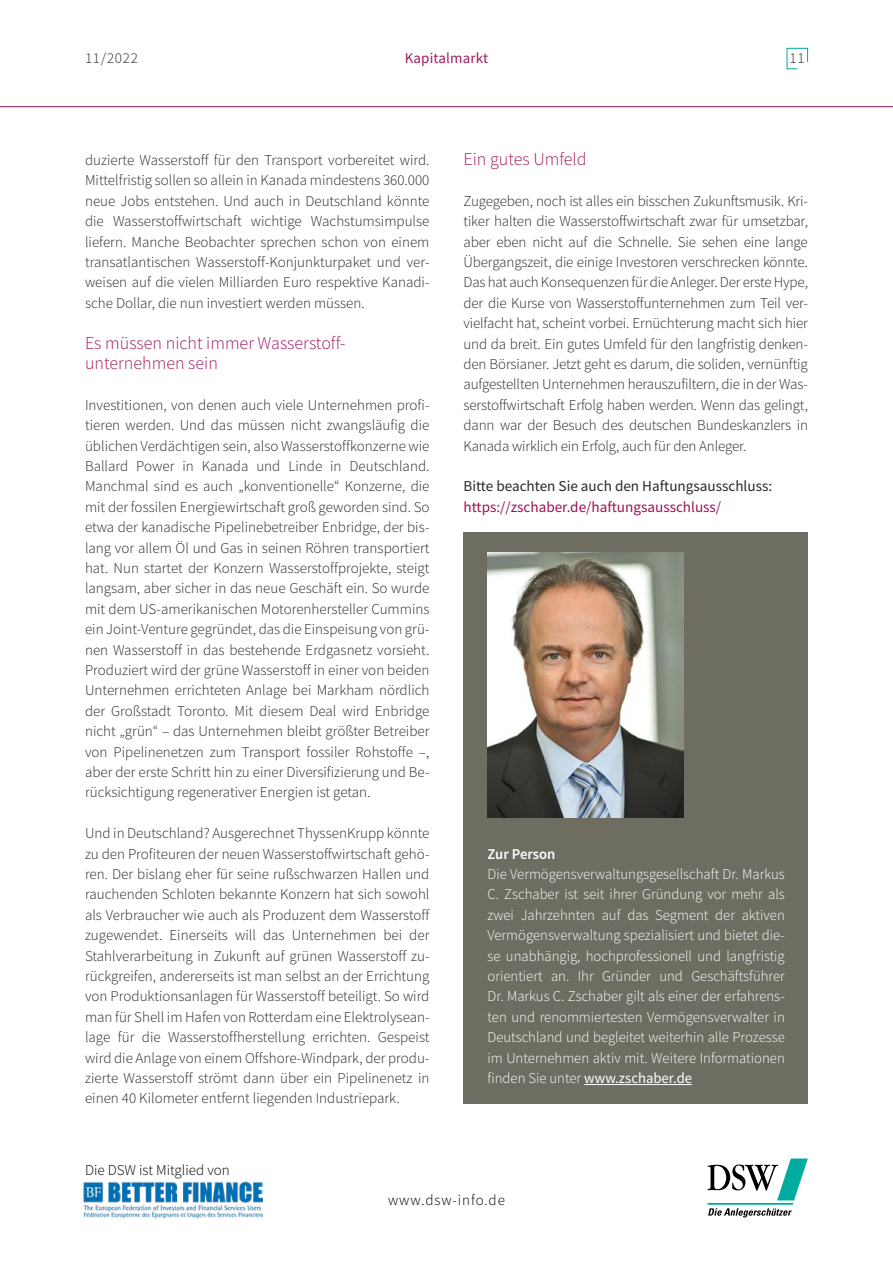
<style>
.page{position:relative;width:893px;height:1263px;background:#fff}
.page>*{position:absolute;margin:0;border:0;box-sizing:border-box;transform-origin:0 0}
.t1{font:300 18px/20.4px "Source Sans Pro";color:#a11c5f}
.t2{font:15.15px "Source Sans Pro";color:#282827}
.t3{font:15.15px "Source Sans Pro";color:#9d1057}
.t4{font:300 15px/20.4px "Source Sans Pro";color:#282827;text-align:justify}
.t5{font:300 15px/20.4px "Source Sans Pro";color:#fff;text-align:justify}
.t6{font:300 15px "Source Sans Pro";color:#000}
.t7{font:300 15px "Source Sans Pro";letter-spacing:.06em;color:#000}
.t8{font:15px "Source Sans Pro";letter-spacing:.01em;color:#a11c5f}
.t9{font:600 15px "Source Sans Pro";color:#fff}
.s1{font-weight:400}
</style>
<div class="page">
<svg style="left:786px;top:48px;width:22px;height:22px"></svg>
<hr style="left:0;top:106px;width:893px;height:1px;background:#9d1057">
<svg style="left:707px;top:1158px;width:101px;height:59px"></svg>
<img style="left:83px;top:1182px;width:180px;height:37px">
<div style="left:463px;top:532px;width:345px;height:572px;background:#6e6d62"></div>
<hr style="left:584px;top:1084px;width:108px;height:1px;background:#fff">
<img style="left:487px;top:553px;width:196px;height:265px">
<p class="t4" style="left:85px;top:48px;width:54px">11/2022</p>
<p class="t8" style="left:405px;top:48px;width:85px">Kapitalmarkt</p>
<p class="t4" style="left:790px;top:48px;width:17px">11</p>
<p class="t4" style="left:85px;top:150px;width:346px">duzierte Wasserstoff für den Transport vorbereitet wird.<br>Mittelfristig sollen so allein in Kanada mindestens 360.000 neue Jobs entstehen. Und auch in Deutschland könnte die Wasserstoffwirtschaft wichtige Wachstumsimpulse liefern. Manche Beobachter sprechen schon von einem transatlantischen Wasserstoff-Konjunkturpaket und ver&shy;weisen auf die vielen Milliarden Euro respektive Kanadi&shy;sche Dollar, die nun investiert werden müssen.</p>
<p class="t1" style="left:85px;top:332px;width:261px">Es müssen nicht immer Wasserstoff&shy;unternehmen sein</p>
<p class="t4" style="left:85px;top:395px;width:346px">Investitionen, von denen auch viele Unternehmen profi&shy;tieren werden. Und das müssen nicht zwangsläufig die üblichen Verdächtigen sein, also Wasserstoffkonzerne wie Ballard Power in Kanada und Linde in Deutschland.<br>Manchmal sind es auch „konventionelle“ Konzerne, die mit der fossilen Energiewirtschaft groß geworden sind. So etwa der kanadische Pipelinebetreiber Enbridge, der bis&shy;lang vor allem Öl und Gas in seinen Röhren transportiert hat. Nun startet der Konzern Wasserstoffprojekte, steigt langsam, aber sicher in das neue Geschäft ein. So wurde mit dem US-amerikanischen Motorenhersteller Cummins ein Joint-Venture gegründet, das die Einspeisung von grü&shy;nen Wasserstoff in das bestehende Erdgasnetz vorsieht.<br>Produziert wird der grüne Wasserstoff in einer von beiden Unternehmen errichteten Anlage bei Markham nördlich der Großstadt Toronto. Mit diesem Deal wird Enbridge nicht „grün“ – das Unternehmen bleibt größter Betreiber von Pipelinenetzen zum Transport fossiler Rohstoffe –, aber der erste Schritt hin zu einer Diversifizierung und Be&shy;rücksichtigung regenerativer Energien ist getan.</p>
<p class="t4" style="left:85px;top:823px;width:346px">Und in Deutschland? Ausgerechnet ThyssenKrupp könnte zu den Profiteuren der neuen Wasserstoffwirtschaft gehö&shy;ren. Der bislang eher für seine rußschwarzen Hallen und rauchenden Schloten bekannte Konzern hat sich sowohl als Verbraucher wie auch als Produzent dem Wasserstoff zugewendet. Einerseits will das Unternehmen bei der Stahlverarbeitung in Zukunft auf grünen Wasserstoff zu&shy;rückgreifen, andererseits ist man selbst an der Errichtung von Produktionsanlagen für Wasserstoff beteiligt. So wird man für Shell im Hafen von Rotterdam eine Elektrolysean&shy;lage für die Wasserstoffherstellung errichten. Gespeist wird die Anlage von einem Offshore-Windpark, der produ&shy;zierte Wasserstoff strömt dann über ein Pipelinenetz in einen 40 Kilometer entfernt liegenden Industriepark.</p>
<p class="t6" style="left:85px;top:1161px;width:146px">Die DSW ist Mitglied von</p>
<p class="t1" style="left:463px;top:149px;width:125px">Ein gutes Umfeld</p>
<p class="t4" style="left:463px;top:191px;width:346px">Zugegeben, noch ist alles ein bisschen Zukunftsmusik. Kri&shy;tiker halten die Wasserstoffwirtschaft zwar für umsetzbar, aber eben nicht auf die Schnelle. Sie sehen eine lange Übergangszeit, die einige Investoren verschrecken könnte.<br>Das hat auch Konsequenzen für die Anleger. Der erste Hype, der die Kurse von Wasserstoffunternehmen zum Teil ver&shy;vielfacht hat, scheint vorbei. Ernüchterung macht sich hier und da breit. Ein gutes Umfeld für den langfristig denken&shy;den Börsianer. Jetzt geht es darum, die soliden, vernünftig aufgestellten Unternehmen herauszufiltern, die in der Was&shy;serstoffwirtschaft Erfolg haben werden. Wenn das gelingt, dann war der Besuch des deutschen Bundeskanzlers in Kanada wirklich ein Erfolg, auch für den Anleger.</p>
<p class="t2" style="left:463px;top:477px;width:310px">Bitte beachten Sie auch den Haftungsausschluss:</p>
<p class="t3" style="left:463px;top:497px;width:259px">https://zschaber.de/haftungsausschluss/</p>
<p class="t9" style="left:487px;top:844px;width:69px">Zur Person</p>
<p class="t5" style="left:487px;top:864px;width:299px">Die Vermögensverwaltungsgesellschaft Dr. Markus C. Zschaber ist seit ihrer Gründung vor mehr als zwei Jahrzehnten auf das Segment der aktiven Vermögensverwaltung spezialisiert und bietet die&shy;se unabhängig, hochprofessionell und langfristig orientiert an. Ihr Gründer und Geschäftsführer Dr. Markus C. Zschaber gilt als einer der erfahrens&shy;ten und renommiertesten Vermögensverwalter in Deutschland und begleitet weiterhin alle Prozesse im Unternehmen aktiv mit. Weitere Informationen finden Sie unter <span class="s1">www.zschaber.de</span></p>
<p class="t7" style="left:388px;top:1191px;width:118px">www.dsw-info.de</p>
</div>
